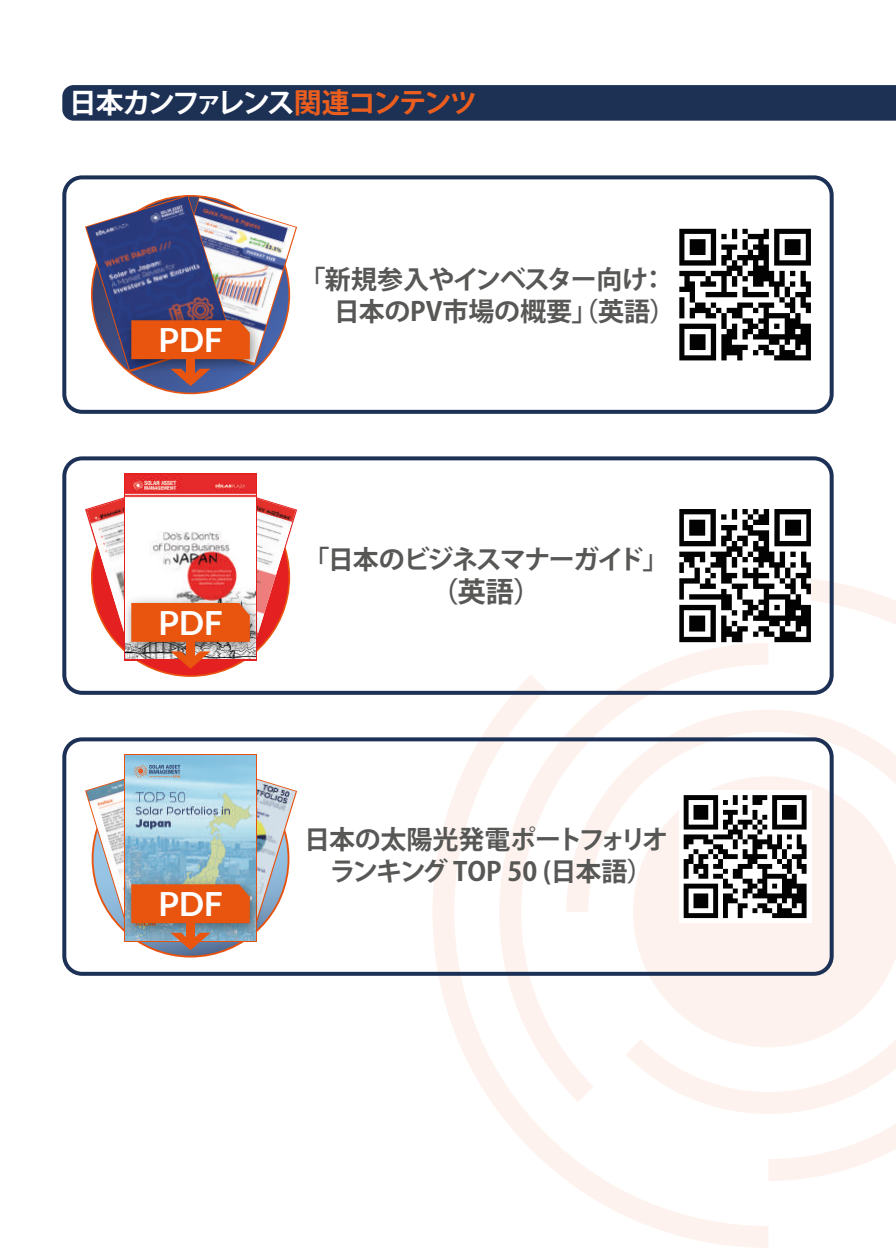
<style>
.page{position:relative;width:896px;height:1248px;background:#fff}
.page>*{position:absolute;margin:0;border:0;box-sizing:border-box;transform-origin:0 0}
.t1{font:700 33.2px "Lato";color:#fff}
.t2{font:700 28px "Koz Go Pr 6 N";letter-spacing:-.09em;color:#fff}
.t3{font:700 28px "Koz Go Pr 6 N";color:#575756}
.t4{font:700 26px/31.2px "Koz Go Pr 6 N";letter-spacing:-.01em;color:#575756;text-align:center}
.t5{font:700 26px/31.2px "Koz Go Pr 6 N";letter-spacing:-.04em;color:#575756;text-align:center}
.t6{font:700 26px "Koz Go Pr 6 N";letter-spacing:-.06em;color:#575756}
.s1{color:#eb5e1e}
</style>
<div class="page">
<svg style="left:768px;top:575px;width:128px;height:120px"></svg>
<svg style="left:432px;top:694px;width:336px;height:553px"></svg>
<svg style="left:768px;top:1113px;width:128px;height:67px"></svg>
<svg style="left:499px;top:642px;width:269px;height:460px"></svg>
<svg style="left:625px;top:911px;width:271px;height:202px"></svg>
<svg style="left:566px;top:709px;width:330px;height:202px"></svg>
<svg style="left:633px;top:776px;width:263px;height:271px;fill:#fdf2ed"></svg>
<div style="left:62px;top:737px;width:771px;height:238px;border:4px solid #1c3155;border-radius:18px"></div>
<div style="left:62px;top:175px;width:771px;height:239px;border:4px solid #1c3155;border-radius:18px"></div>
<div style="left:62px;top:456px;width:771px;height:238px;border:4px solid #1c3155;border-radius:18px"></div>
<div style="left:62px;top:85px;width:834px;height:36px;background:#1d3155"></div>
<svg style="left:85px;top:195px;width:212px;height:191px"></svg>
<svg style="left:679px;top:229px;width:132px;height:131px"></svg>
<svg style="left:679px;top:509px;width:132px;height:133px"></svg>
<div style="left:679px;top:790px;width:132px;height:132px;background:#fff"></div>
<svg style="left:683px;top:795px;width:123px;height:123px"></svg>
<svg style="left:85px;top:478px;width:212px;height:190px"></svg>
<img style="left:85px;top:759px;width:212px;height:190px">
<p class="t2" style="left:69px;top:86px;width:410px">日本カンファレンス<span class="s1">関連コンテンツ</span></p>
<p class="t1" style="left:158px;top:321px;width:66px">PDF</p>
<p class="t1" style="left:158px;top:603px;width:66px">PDF</p>
<p class="t1" style="left:158px;top:884px;width:66px">PDF</p>
<p class="t4" style="left:299px;top:265px;width:377px">「新規参入やインベスター向け：　日本のPV市場の概要」（英語）</p>
<p class="t6" style="left:303px;top:544px;width:366px">「日本のビジネスマナーガイド」</p>
<p class="t3" style="left:430px;top:576px;width:112px">（英語）</p>
<p class="t5" style="left:304px;top:824px;width:366px">日本の太陽光発電ポートフォリオランキング TOP 50 (日本語）</p>
</div>
